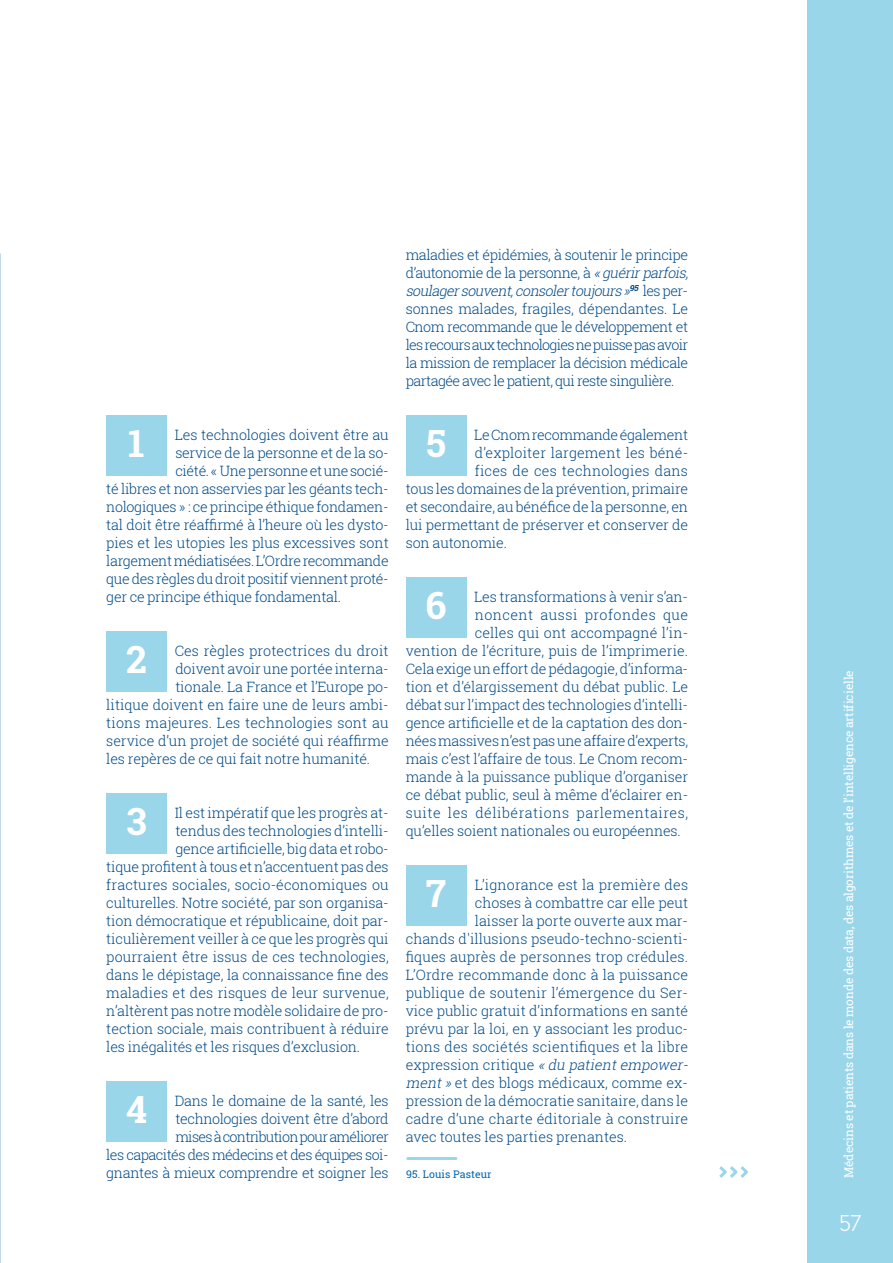
<style>
.page{position:relative;width:893px;height:1263px;background:#fff}
.page>*{position:absolute;margin:0;border:0;box-sizing:border-box;transform-origin:0 0}
.t1{font:700 37.5px "Roboto Slab";color:#fff}
.t2{font:300 22.5px "Euclid Flex";color:#fff}
.t3{font:300 14.25px "Roboto Slab";letter-spacing:-.01em;color:#004a87}
.t4{font:300 14.25px/18px "Roboto Slab";letter-spacing:-.035em;color:#004a87}
.t5{font:300 14.25px "Roboto Slab";letter-spacing:.01em;color:#004a87}
.t6{font:300 14.25px/18px "Roboto Slab";letter-spacing:-.03em;color:#004a87;text-align:right}
.t7{font:300 14.25px "Roboto Slab";letter-spacing:.015em;color:#004a87}
.t8{font:300 14.25px "Roboto Slab";letter-spacing:.035em;color:#004a87}
.t9{font:12px "Roboto Slab";letter-spacing:-.01em;color:#fff}
.t10{font:10.5px "Roboto Slab";letter-spacing:.01em;color:#0065ae}
.s1{font-style:italic}
</style>
<div class="page">
<div style="left:808px;top:0;width:85px;height:1263px;background:#9ad6ea"></div>
<svg style="left:0;top:764px;width:1px;height:499px"></svg>
<div style="left:106px;top:415px;width:61px;height:61px;background:#9ad6ea"></div>
<div style="left:106px;top:631px;width:61px;height:61px;background:#9ad6ea"></div>
<div style="left:106px;top:793px;width:61px;height:61px;background:#9ad6ea"></div>
<div style="left:106px;top:1081px;width:61px;height:61px;background:#9ad6ea"></div>
<div style="left:406px;top:415px;width:60px;height:61px;background:#9ad6ea"></div>
<div style="left:406px;top:577px;width:60px;height:61px;background:#9ad6ea"></div>
<div style="left:406px;top:865px;width:60px;height:61px;background:#9ad6ea"></div>
<svg style="left:719px;top:1166px;width:29px;height:12px"></svg>
<hr style="left:408px;top:1157px;width:48px;height:3px;background:#9ad6ea">
<h1 class="t1" style="left:128px;top:418px;width:18px">1</h1>
<p class="t3" style="left:175px;top:425px;width:215px">Les technologies doivent être au</p>
<p class="t3" style="left:175px;top:443px;width:215px">service de la personne et de la so-</p>
<p class="t3" style="left:175px;top:461px;width:215px">ciété. « Une personne et une socié-</p>
<p class="t3" style="left:106px;top:479px;width:284px">té libres et non asservies par les géants tech-</p>
<p class="t3" style="left:106px;top:497px;width:284px">nologiques » : ce principe éthique fondamen-</p>
<p class="t3" style="left:106px;top:515px;width:284px">tal doit être réaffirmé à l’heure où les dysto-</p>
<p class="t3" style="left:106px;top:533px;width:284px">pies et les utopies les plus excessives sont</p>
<p class="t3" style="left:106px;top:551px;width:284px">largement médiatisées. L’Ordre recommande</p>
<p class="t3" style="left:106px;top:569px;width:284px">que des règles du droit positif viennent proté-</p>
<p class="t3" style="left:106px;top:587px;width:236px">ger ce principe éthique fondamental.</p>
<h1 class="t1" style="left:126px;top:634px;width:22px">2</h1>
<p class="t5" style="left:175px;top:641px;width:216px">Ces règles protectrices du droit</p>
<p class="t3" style="left:175px;top:659px;width:215px">doivent avoir une portée interna-</p>
<p class="t3" style="left:175px;top:677px;width:215px">tionale. La France et l’Europe po-</p>
<p class="t3" style="left:106px;top:695px;width:284px">litique doivent en faire une de leurs ambi-</p>
<p class="t5" style="left:106px;top:713px;width:284px">tions majeures. Les technologies sont au</p>
<p class="t3" style="left:106px;top:731px;width:284px">service d’un projet de société qui réaffirme</p>
<p class="t3" style="left:106px;top:749px;width:265px">les repères de ce qui fait notre humanité.</p>
<h1 class="t1" style="left:126px;top:796px;width:22px">3</h1>
<p class="t3" style="left:175px;top:803px;width:215px">Il est impératif que les progrès at-</p>
<p class="t3" style="left:175px;top:821px;width:215px">tendus des technologies d’intelli-</p>
<p class="t3" style="left:175px;top:839px;width:215px">gence artificielle, big data et robo-</p>
<p class="t3" style="left:106px;top:857px;width:284px">tique profitent à tous et n’accentuent pas des</p>
<p class="t5" style="left:106px;top:875px;width:284px">fractures sociales, socio-économiques ou</p>
<p class="t3" style="left:106px;top:893px;width:284px">culturelles. Notre société, par son organisa-</p>
<p class="t3" style="left:106px;top:911px;width:284px">tion démocratique et républicaine, doit par-</p>
<p class="t3" style="left:106px;top:929px;width:284px">ticulièrement veiller à ce que les progrès qui</p>
<p class="t3" style="left:106px;top:947px;width:284px">pourraient être issus de ces technologies,</p>
<p class="t3" style="left:106px;top:965px;width:284px">dans le dépistage, la connaissance fine des</p>
<p class="t3" style="left:106px;top:983px;width:284px">maladies et des risques de leur survenue,</p>
<p class="t3" style="left:106px;top:1001px;width:284px">n’altèrent pas notre modèle solidaire de pro-</p>
<p class="t3" style="left:106px;top:1019px;width:284px">tection sociale, mais contribuent à réduire</p>
<p class="t3" style="left:106px;top:1037px;width:255px">les inégalités et les risques d’exclusion.</p>
<p class="t6" style="left:106px;top:1091px;width:284px">Dans le domaine de la santé, les technologies doivent être d’abord<br>mises à contribution pour améliorer<br>les capacités des médecins et des équipes soi&shy;gnantes à mieux comprendre et soigner les</p>
<h1 class="t1" style="left:126px;top:1084px;width:23px">4</h1>
<p class="t4" style="left:406px;top:245px;width:288px">maladies et épidémies, à soutenir le principe d’autonomie de la personne, à <span class="s1">«guérirparfois, soulagersouvent,consolertoujours »</span><sup>95</sup> l e s p e r - sonnes malades, fragiles, dépendantes. Le Cnom recommande que le développement et les recours aux technologies ne puisse pas avoir la mission de remplacer la décision médicale partagée avec le patient, qui reste singulière.</p>
<h1 class="t1" style="left:426px;top:418px;width:21px">5</h1>
<p class="t3" style="left:474px;top:425px;width:215px">Le Cnom recommande également</p>
<p class="t5" style="left:475px;top:443px;width:215px">d’exploiter largement les béné-</p>
<p class="t7" style="left:475px;top:461px;width:215px">fices de ces technologies dans</p>
<p class="t3" style="left:406px;top:479px;width:284px">tous les domaines de la prévention, primaire</p>
<p class="t3" style="left:406px;top:497px;width:284px">et secondaire, au bénéfice de la personne, en</p>
<p class="t3" style="left:406px;top:515px;width:284px">lui permettant de préserver et conserver de</p>
<p class="t3" style="left:406px;top:533px;width:103px">son autonomie.</p>
<h1 class="t1" style="left:425px;top:580px;width:22px">6</h1>
<p class="t3" style="left:474px;top:587px;width:215px">Les transformations à venir s’an-</p>
<p class="t8" style="left:475px;top:605px;width:215px">noncent aussi profondes que</p>
<p class="t3" style="left:475px;top:623px;width:215px">celles qui ont accompagné l’in-</p>
<p class="t3" style="left:406px;top:641px;width:284px">vention de l’écriture, puis de l’imprimerie.</p>
<p class="t3" style="left:406px;top:659px;width:284px">Cela exige un effort de pédagogie, d’informa-</p>
<p class="t3" style="left:406px;top:677px;width:284px">tion et d’élargissement du débat public. Le</p>
<p class="t3" style="left:406px;top:695px;width:284px">débat sur l’impact des technologies d’intelli-</p>
<p class="t3" style="left:406px;top:713px;width:284px">gence artificielle et de la captation des don-</p>
<p class="t3" style="left:406px;top:731px;width:284px">nées massives n’est pas une affaire d’experts,</p>
<p class="t3" style="left:406px;top:749px;width:284px">mais c’est l’affaire de tous. Le Cnom recom-</p>
<p class="t3" style="left:406px;top:767px;width:284px">mande à la puissance publique d’organiser</p>
<p class="t3" style="left:406px;top:785px;width:284px">ce débat public, seul à même d’éclairer en-</p>
<p class="t8" style="left:406px;top:803px;width:284px">suite les délibérations parlementaires,</p>
<p class="t3" style="left:406px;top:821px;width:277px">qu’elles soient nationales ou européennes.</p>
<h1 class="t1" style="left:426px;top:868px;width:22px">7</h1>
<p class="t5" style="left:475px;top:875px;width:215px">L’ignorance est la première des</p>
<p class="t3" style="left:475px;top:893px;width:215px">choses à combattre car elle peut</p>
<p class="t3" style="left:475px;top:911px;width:215px">laisser la porte ouverte aux mar-</p>
<p class="t3" style="left:406px;top:929px;width:284px">chands d'illusions pseudo-techno-scienti-</p>
<p class="t5" style="left:406px;top:947px;width:284px">fiques auprès de personnes trop crédules.</p>
<p class="t5" style="left:406px;top:965px;width:284px">L’Ordre recommande donc à la puissance</p>
<p class="t7" style="left:406px;top:983px;width:284px">publique de soutenir l’émergence du Ser-</p>
<p class="t3" style="left:406px;top:1001px;width:284px">vice public gratuit d’informations en santé</p>
<p class="t3" style="left:406px;top:1019px;width:284px">prévu par la loi, en y associant les produc-</p>
<p class="t5" style="left:406px;top:1037px;width:284px">tions des sociétés scientifiques et la libre</p>
<p class="t3" style="left:406px;top:1055px;width:288px">expression critique <span class="s1">«du patientempower-</span></p>
<p class="t3" style="left:406px;top:1073px;width:284px"><span class="s1">ment»</span>et des blogs médicaux, comme ex-</p>
<p class="t3" style="left:406px;top:1091px;width:284px">pression de la démocratie sanitaire, dans le</p>
<p class="t5" style="left:406px;top:1109px;width:284px">cadre d’une charte éditoriale à construire</p>
<p class="t3" style="left:406px;top:1127px;width:223px">avec toutes les parties prenantes.</p>
<p class="t10" style="left:406px;top:1167px;width:87px">95. Louis Pasteur</p>
<p class="t9" style="left:840px;top:1178px;width:509px;rotate:-90deg">Médecins et patients dans le monde des data, des algorithmes et de l’intelligence artificielle</p>
<h2 class="t2" style="left:839px;top:1210px;width:25px">57</h2>
</div>
